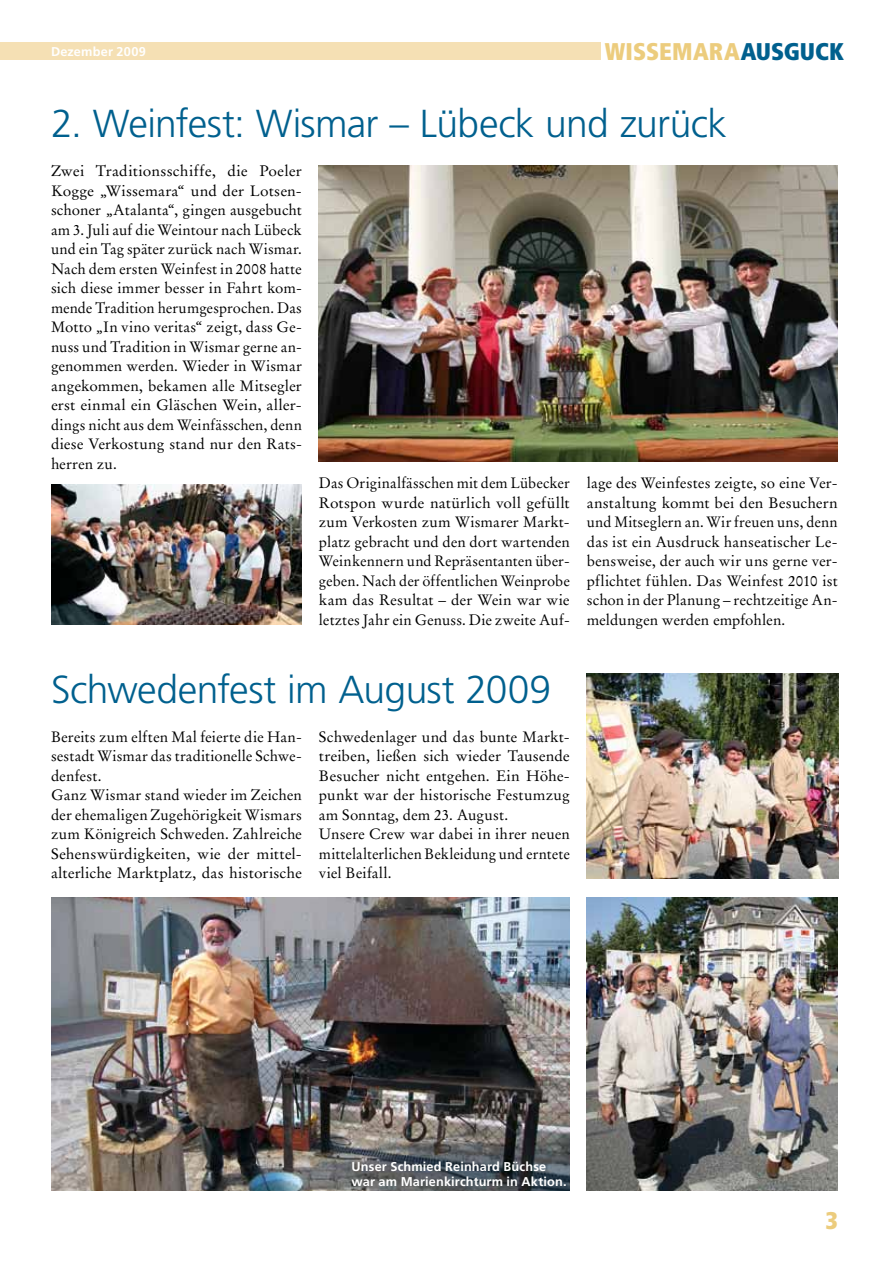
<style>
.page{position:relative;width:893px;height:1263px;background:#fff}
.page>*{position:absolute;margin:0;border:0;box-sizing:border-box;transform-origin:0 0}
.t1{font:300 39px "Frutiger";letter-spacing:-.015em;color:#00608e}
.t2{font:900 condensed 24.15px "Frutiger";letter-spacing:.005em;color:#eccc7d}
.t3{font:15px/19.5px "Stempel Garamond";letter-spacing:.005em;color:#000;text-align:justify}
.t4{font:700 12.75px/15px "Frutiger";letter-spacing:.01em;color:#fff}
.s1{color:#00608e}
</style>
<div class="page">
<div style="left:0;top:43px;width:600px;height:17px;background:#f5e0b4"></div>
<img style="left:587px;top:898px;width:251px;height:292px">
<img style="left:587px;top:673px;width:251px;height:205px">
<img style="left:319px;top:165px;width:519px;height:296px">
<img style="left:51px;top:484px;width:251px;height:141px">
<img style="left:51px;top:898px;width:519px;height:293px">
<p class="t4" style="left:51px;top:44px;width:96px">Dezember 2009</p>
<h2 class="t2" style="left:605px;top:36px;width:241px">WISSEMARA<span class="s1">AUSGUCK</span></h2>
<h1 class="t1" style="left:51px;top:102px;width:677px">2. Weinfest: Wismar – Lübeck und zurück</h1>
<p class="t3" style="left:51px;top:161px;width:252px">Zwei Traditionsschiffe, die Poeler Kogge „Wissemara“ und der Lotsen&shy;schoner „Atalanta“, gingen ausgebucht am 3. Juli auf die Weintour nach Lübeck und ein Tag später zurück nach Wismar.<br>Nach dem ersten Weinfest in 2008 hatte sich diese immer besser in Fahrt kom&shy;mende Tradition herumgesprochen. Das Motto „In vino veritas“ zeigt, dass Ge&shy;nuss und Tradition in Wismar gerne an&shy;genommen werden. Wieder in Wismar angekommen, bekamen alle Mitsegler erst einmal ein Gläschen Wein, aller&shy;dings nicht aus dem Weinfässchen, denn diese Verkostung stand nur den Rats&shy;herren zu.</p>
<p class="t3" style="left:319px;top:473px;width:252px">Das Originalfässchen mit dem Lübecker Rotspon wurde natürlich voll gefüllt zum Verkosten zum Wismarer Markt&shy;platz gebracht und den dort wartenden Weinkennern und Repräsentanten über&shy;geben. Nach der öffentlichen Weinprobe kam das Resultat – der Wein war wie letztes Jahr ein Genuss. Die zweite Auf-</p>
<p class="t3" style="left:587px;top:473px;width:252px">lage des Weinfestes zeigte, so eine Ver&shy;anstaltung kommt bei den Besuchern und Mitseglern an. Wir freuen uns, denn das ist ein Ausdruck hanseatischer Le&shy;bensweise, der auch wir uns gerne ver&shy;pflichtet fühlen. Das Weinfest 2010 ist schon in der Planung – rechtzeitige An&shy;meldungen werden empfohlen.</p>
<h1 class="t1" style="left:51px;top:667px;width:502px">Schwedenfest im August 2009</h1>
<p class="t3" style="left:51px;top:727px;width:252px;text-align:left">Bereits zum elften Mal feierte die Han&shy;sestadt Wismar das traditionelle Schwe&shy;denfest.<br>Ganz Wismar stand wieder im Zeichen der ehemaligen Zugehörigkeit Wismars zum Königreich Schweden. Zahlreiche Sehenswürdigkeiten, wie der mittel&shy;alterliche Marktplatz, das historische</p>
<p class="t3" style="left:319px;top:727px;width:252px;text-align:left">Schwedenlager und das bunte Markt&shy;treiben, ließen sich wieder Tausende Besucher nicht entgehen. Ein Höhe&shy;punkt war der historische Festumzug am Sonntag, dem 23. August.<br>Unsere Crew war dabei in ihrer neuen mittelalterlichen Bekleidung und erntete viel Beifall.</p>
<p class="t4" style="left:352px;top:1159px;width:217px">Unser Schmied Reinhard Büchse war am Marienkirchturm in Aktion.</p>
<h2 class="t2" style="left:825px;top:1205px;width:14px">3</h2>
</div>
